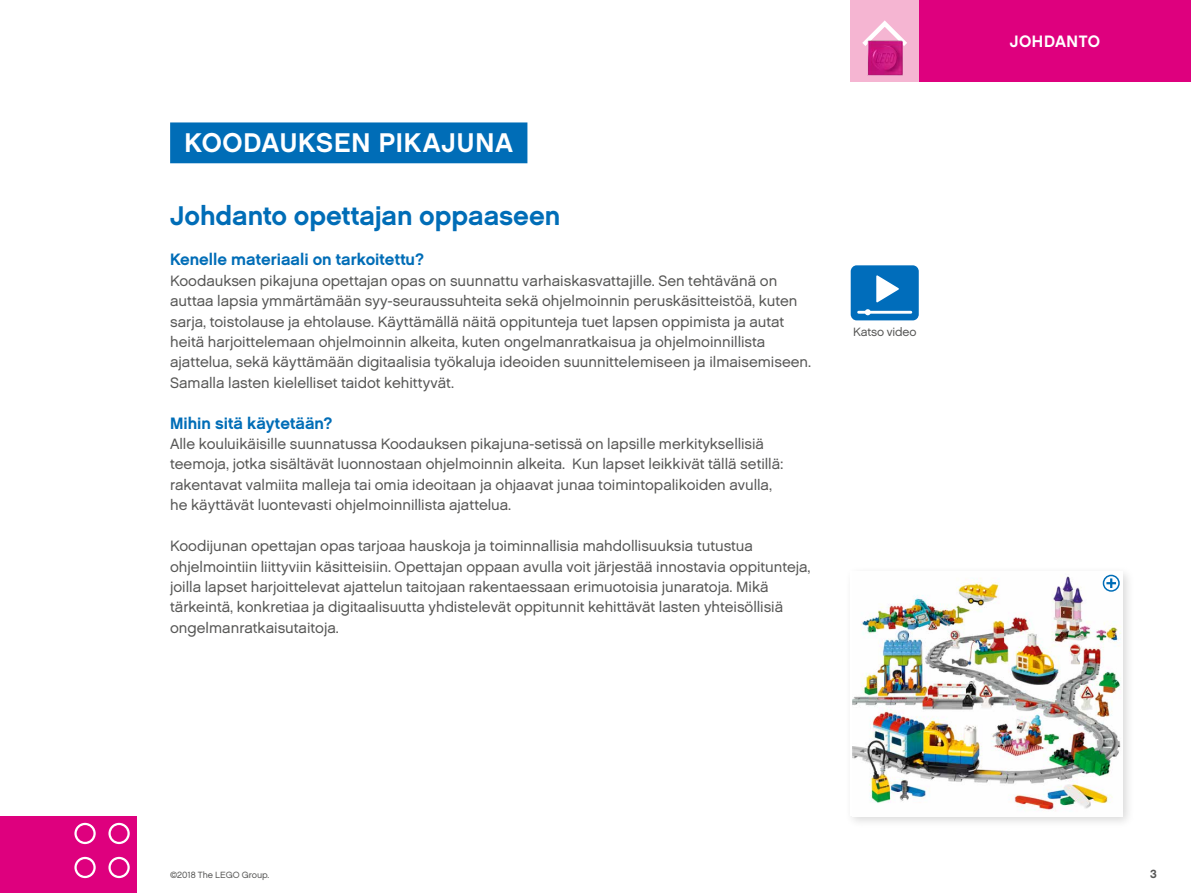
<style>
.page{position:relative;width:1191px;height:893px;background:#fff}
.page>*{position:absolute;margin:0;border:0;box-sizing:border-box;transform-origin:0 0}
.t1{font:700 27px "LEGO Chalet 60";letter-spacing:-.005em;color:#006db7}
.t2{font:700 27px "LEGO Chalet 60";letter-spacing:.03em;color:#fff}
.t3{font:700 16.5px "LEGO Chalet 60";color:#006db7}
.t4{font:700 16.5px "LEGO Chalet 60";letter-spacing:.03em;color:#fff}
.t5{font:15px/20.4px "LEGO Chalet 60";color:#575756}
.t6{font:12px "LEGO Chalet 60";letter-spacing:-.01em;color:#575756}
.t7{font:700 12px "LEGO Chalet 60";color:#575756}
.t8{font:9px "LEGO Chalet 60";color:#575756}
</style>
<div class="page">
<div style="left:0;top:816px;width:136px;height:77px;background:#de007e"></div>
<div style="left:918px;top:0;width:273px;height:82px;background:#de007e"></div>
<div style="left:850px;top:0;width:68px;height:82px;background:#f5b5d2"></div>
<svg style="left:862px;top:20px;width:45px;height:31px"></svg>
<img style="left:867px;top:40px;width:35px;height:36px">
<div style="left:844px;top:565px;width:291px;height:263px;background:#000;opacity:.15"></div>
<div style="left:172px;top:124px;width:354px;height:38px;background:#006db7"></div>
<div style="left:170px;top:122px;width:357px;height:41px;border:3px solid #006db7"></div>
<svg style="left:74px;top:857px;width:22px;height:21px"></svg>
<svg style="left:74px;top:823px;width:22px;height:21px"></svg>
<svg style="left:108px;top:857px;width:22px;height:21px"></svg>
<svg style="left:108px;top:823px;width:22px;height:21px"></svg>
<img style="left:853px;top:571px;width:270px;height:245px">
<div style="left:1102px;top:575px;width:17px;height:17px;border:2px solid #006db7;border-radius:50%"></div>
<svg style="left:1106px;top:578px;width:10px;height:10px"></svg>
<div style="left:850px;top:265px;width:68px;height:55px;background:#006dbb;border-radius:6px"></div>
<svg style="left:876px;top:275px;width:23px;height:28px"></svg>
<hr style="left:858px;top:311px;width:53px;height:3px;background:#fff">
<svg style="left:864px;top:309px;width:6px;height:6px"></svg>
<h1 class="t2" style="left:184px;top:126px;width:330px">KOODAUKSEN PIKAJUNA</h1>
<h1 class="t1" style="left:170px;top:198px;width:392px">Johdanto opettajan oppaaseen</h1>
<p class="t3" style="left:170px;top:249px;width:255px">Kenelle materiaali on tarkoitettu?</p>
<p class="t5" style="left:170px;top:270px;width:641px">Koodauksen pikajuna opettajan opas on suunnattu varhaiskasvattajille. Sen tehtävänä on auttaa lapsia ymmärtämään syy-seuraussuhteita sekä ohjelmoinnin peruskäsitteistöä, kuten sarja, toistolause ja ehtolause. Käyttämällä näitä oppitunteja tuet lapsen oppimista ja autat heitä harjoittelemaan ohjelmoinnin alkeita, kuten ongelmanratkaisua ja ohjelmoinnillista ajattelua, sekä käyttämään digitaalisia työkaluja ideoiden suunnittelemiseen ja ilmaisemiseen.<br>Samalla lasten kielelliset taidot kehittyvät.</p>
<p class="t3" style="left:170px;top:412px;width:164px">Mihin sitä käytetään?</p>
<p class="t5" style="left:170px;top:434px;width:615px">Alle kouluikäisille suunnatussa Koodauksen pikajuna-setissä on lapsille merkityksellisiä teemoja, jotka sisältävät luonnostaan ohjelmoinnin alkeita. Kun lapset leikkivät tällä setillä: rakentavat valmiita malleja tai omia ideoitaan ja ohjaavat junaa toimintopalikoiden avulla, he käyttävät luontevasti ohjelmoinnillista ajattelua.</p>
<p class="t5" style="left:170px;top:536px;width:642px">Koodijunan opettajan opas tarjoaa hauskoja ja toiminnallisia mahdollisuuksia tutustua ohjelmointiin liittyviin käsitteisiin. Opettajan oppaan avulla voit järjestää innostavia oppitunteja, joilla lapset harjoittelevat ajattelun taitojaan rakentaessaan erimuotoisia junaratoja. Mikä tärkeintä, konkretiaa ja digitaalisuutta yhdistelevät oppitunnit kehittävät lasten yhteisöllisiä ongelmanratkaisutaitoja.</p>
<p class="t6" style="left:853px;top:324px;width:65px">Katso video</p>
<p class="t8" style="left:170px;top:869px;width:101px">©2018 The LEGO Group.</p>
<p class="t4" style="left:1009px;top:30px;width:92px">JOHDANTO</p>
<p class="t7" style="left:1150px;top:866px;width:8px">3</p>
</div>
